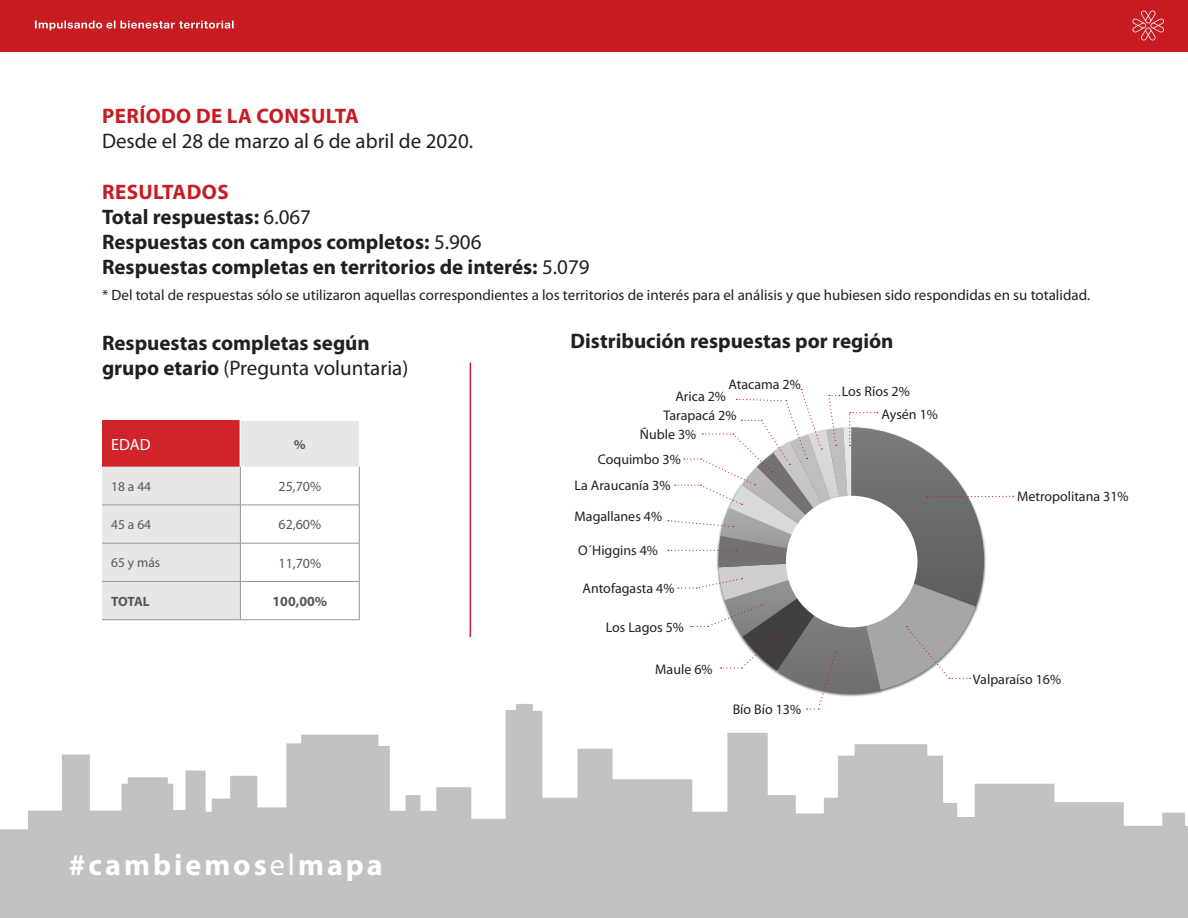
<style>
.page{position:relative;width:1188px;height:918px;background:#fff}
.page>*{position:absolute;margin:0;border:0;box-sizing:border-box;transform-origin:0 0}
.t1{font:700 30.15px "Myriad Pro";letter-spacing:.1em;color:#fff}
.t2{font:700 21px "Myriad Pro";color:#231f20}
.t3{font:21px "Myriad Pro";color:#231f20}
.t4{font:700 21px "Myriad Pro";letter-spacing:.02em;color:#c61c22}
.t5{font:16.2px "Myriad Pro";color:#fff}
.t6{font:15px "Myriad Pro";color:#231f20}
.t7{font:13.95px "Myriad Pro";color:#231f20}
.t8{font:13.95px "Myriad Pro";color:#57585a}
.t9{font:700 13.95px "Myriad Pro";color:#57585a}
.t10{font:13.5px "Myriad Pro";color:#57585a}
.t11{font:700 13.5px "Myriad Pro";letter-spacing:-.03em;color:#57585a}
.t12{font:8.85px "Calibri";color:#404040}
.s1{font-weight:400}
.s2{font-weight:700}
</style>
<div class="page">
<div style="left:0;top:0;width:1188px;height:51px;background:#c61c22"></div>
<svg style="left:35px;top:21px;width:199px;height:9px"></svg>
<svg style="left:1132px;top:11px;width:32px;height:29px"></svg>
<svg style="left:0;top:704px;width:1188px;height:214px;fill:#c2c2c2"></svg>
<svg style="left:102px;top:421px;width:257px;height:198px;fill:#e6e7e9"></svg>
<hr style="left:240px;top:467px;width:1px;height:38px;background:#969696">
<hr style="left:359px;top:467px;width:1px;height:38px;background:#969696">
<hr style="left:102px;top:505px;width:138px;height:1px;background:#969696">
<hr style="left:240px;top:505px;width:120px;height:1px;background:#969696">
<hr style="left:240px;top:505px;width:1px;height:38px;background:#969696">
<hr style="left:359px;top:505px;width:1px;height:38px;background:#969696">
<hr style="left:102px;top:543px;width:138px;height:1px;background:#969696">
<hr style="left:240px;top:543px;width:120px;height:1px;background:#969696">
<hr style="left:240px;top:543px;width:1px;height:38px;background:#969696">
<hr style="left:359px;top:543px;width:1px;height:38px;background:#969696">
<hr style="left:102px;top:581px;width:138px;height:1px;background:#969696">
<hr style="left:240px;top:581px;width:120px;height:1px;background:#969696">
<hr style="left:240px;top:582px;width:1px;height:38px;background:#969696">
<hr style="left:359px;top:582px;width:1px;height:38px;background:#969696">
<hr style="left:102px;top:619px;width:138px;height:1px;background:#969696">
<hr style="left:240px;top:619px;width:120px;height:1px;background:#969696">
<hr style="left:240px;top:421px;width:1px;height:46px;background:#fff">
<hr style="left:470px;top:363px;width:1px;height:274px;background:#c61c22">
<svg style="left:668px;top:389px;width:346px;height:321px"></svg>
<p class="t4" style="left:102px;top:104px;width:258px">PERÍODO DE LA CONSULTA</p>
<p class="t3" style="left:102px;top:130px;width:373px">Desde el 28 de marzo al 6 de abril de 2020.</p>
<p class="t4" style="left:102px;top:180px;width:128px">RESULTADOS</p>
<p class="t2" style="left:102px;top:205px;width:211px">Total respuestas: <span class="s1">6.067</span></p>
<p class="t2" style="left:102px;top:230px;width:381px">Respuestas con campos completos: <span class="s1">5.906</span></p>
<p class="t2" style="left:102px;top:256px;width:489px">Respuestas completas en territorios de interés: <span class="s1">5.079</span></p>
<p class="t6" style="left:102px;top:286px;width:990px">* Del total de respuestas sólo se utilizaron aquellas correspondientes a los territorios de interés para el análisis y que hubiesen sido respondidas en su totalidad.</p>
<p class="t2" style="left:102px;top:331px;width:269px">Respuestas completas según</p>
<p class="t3" style="left:102px;top:357px;width:308px"><span class="s2">grupo etario</span> (Pregunta voluntaria)</p>
<p class="t2" style="left:570px;top:329px;width:325px">Distribución respuestas por región</p>
<p class="t7" style="left:728px;top:377px;width:74px">Atacama 2%</p>
<p class="t7" style="left:842px;top:383px;width:69px">Los Ríos 2%</p>
<p class="t7" style="left:675px;top:388px;width:52px">Arica 2%</p>
<p class="t12" style="left:848px;top:390px;width:23px">Aysén</p>
<p class="t5" style="left:111px;top:435px;width:41px">EDAD</p>
<p class="t11" style="left:294px;top:437px;width:13px">%</p>
<p class="t10" style="left:111px;top:479px;width:41px">18 a 44</p>
<p class="t8" style="left:279px;top:479px;width:44px">25,70%</p>
<p class="t10" style="left:111px;top:517px;width:41px">45 a 64</p>
<p class="t8" style="left:279px;top:517px;width:44px">62,60%</p>
<p class="t10" style="left:111px;top:555px;width:51px">65 y más</p>
<p class="t8" style="left:279px;top:555px;width:44px">11,70%</p>
<p class="t11" style="left:111px;top:594px;width:40px">TOTAL</p>
<p class="t9" style="left:273px;top:593px;width:56px">100,00%</p>
<p class="t1" style="left:69px;top:848px;width:316px">#cambiemos<span class="s1">el</span>mapa</p>
<p class="t7" style="left:663px;top:407px;width:74px">Tarapacá 2%</p>
<p class="t7" style="left:640px;top:427px;width:58px">Ñuble 3%</p>
<p class="t7" style="left:598px;top:452px;width:84px">Coquimbo 3%</p>
<p class="t7" style="left:575px;top:478px;width:97px">La Araucanía 3%</p>
<p class="t7" style="left:575px;top:508px;width:89px">Magallanes 4%</p>
<p class="t7" style="left:578px;top:542px;width:81px">O´Higgins 4%</p>
<p class="t7" style="left:583px;top:581px;width:93px">Antofagasta 4%</p>
<p class="t7" style="left:606px;top:619px;width:80px">Los Lagos 5%</p>
<p class="t7" style="left:655px;top:661px;width:59px">Maule 6%</p>
<p class="t7" style="left:733px;top:702px;width:70px">Bío Bío 13%</p>
<p class="t7" style="left:882px;top:407px;width:58px">Aysén 1%</p>
<p class="t7" style="left:1017px;top:488px;width:113px">Metropolitana 31%</p>
<p class="t7" style="left:973px;top:672px;width:90px">Valparaíso 16%</p>
<p class="t12" style="left:984px;top:678px;width:17px">16%</p>
</div>
